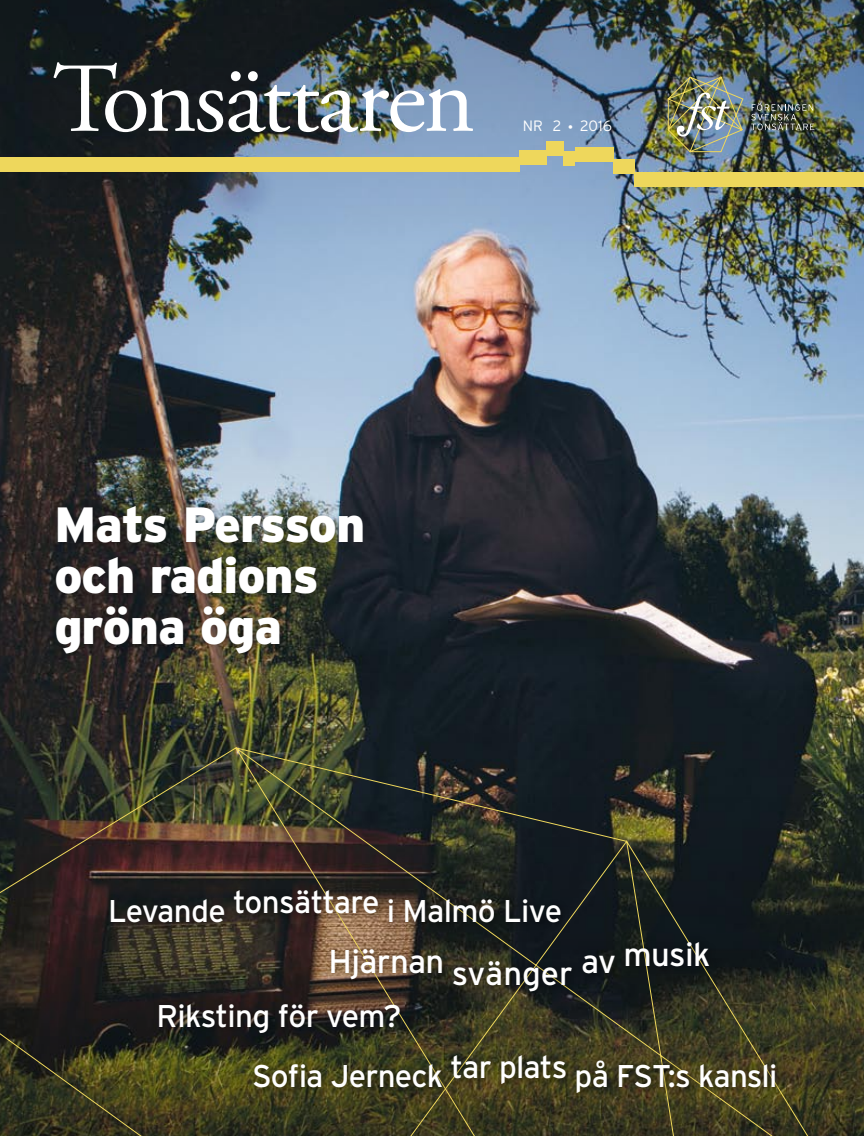
<style>
.page{position:relative;width:864px;height:1136px;background:#fff}
.page>*{position:absolute;margin:0;border:0;box-sizing:border-box;transform-origin:0 0}
.t1{font:98.7px "Adobe Garamond Pro";letter-spacing:-.025em;color:#fff}
.t2{font:900 49.35px/50.8px "Interstate";color:#fff}
.t3{font:32.85px "Interstate";letter-spacing:-.02em;color:#fff}
.t4{font:31.35px "Interstate";letter-spacing:-.025em;color:#fff}
.t5{font:300 15px "Interstate";color:#fff}
.s1{font-size:16.5px}
</style>
<div class="page">
<img style="left:0;top:243px;width:863px;height:505px">
<svg style="left:836px;top:748px;width:27px;height:299px;background:#2b3021"></svg>
<img style="left:0;top:0;width:863px;height:243px">
<img style="left:0;top:745px;width:836px;height:390px">
<div style="left:0;top:157px;width:518px;height:14px;background:#eed75c"></div>
<div style="left:518px;top:150px;width:28px;height:15px;background:#eed75c"></div>
<div style="left:613px;top:159px;width:21px;height:14px;background:#eed75c"></div>
<div style="left:546px;top:141px;width:17px;height:14px;background:#eed75c"></div>
<div style="left:563px;top:151px;width:11px;height:15px;background:#eed75c"></div>
<div style="left:574px;top:147px;width:39px;height:15px;background:#eed75c"></div>
<div style="left:634px;top:172px;width:229px;height:14px;background:#eed75c"></div>
<img style="left:751px;top:103px;width:62px;height:27px">
<img style="left:666px;top:75px;width:77px;height:78px">
<div style="left:156px;top:1000px;width:326px;height:69px;background:#000;opacity:.18"></div>
<div style="left:48px;top:497px;width:633px;height:234px;background:#000;opacity:.21"></div>
<div style="left:323px;top:933px;width:477px;height:102px;background:#000;opacity:.28"></div>
<div style="left:245px;top:1047px;width:618px;height:88px;background:#000;opacity:.37"></div>
<div style="left:103px;top:881px;width:651px;height:99px;background:#000;opacity:.29"></div>
<h1 class="t1" style="left:53px;top:40px;width:423px">Tonsättaren</h1>
<p class="t5" style="left:522px;top:117px;width:91px">NR 2 <span class="s1">•</span> 2016</p>
<h2 class="t2" style="left:54px;top:499px;width:312px">Mats Persson och radions gröna öga</h2>
<p class="t4" style="left:108px;top:893px;width:455px">Levande tonsättare i Malmö Live</p>
<p class="t3" style="left:328px;top:942px;width:383px">Hjärnan svänger av musik</p>
<p class="t4" style="left:156px;top:998px;width:246px">Riksting för vem?</p>
<p class="t4" style="left:252px;top:1058px;width:526px">Sofia Jerneck tar plats på FST:s kansli</p>
</div>
